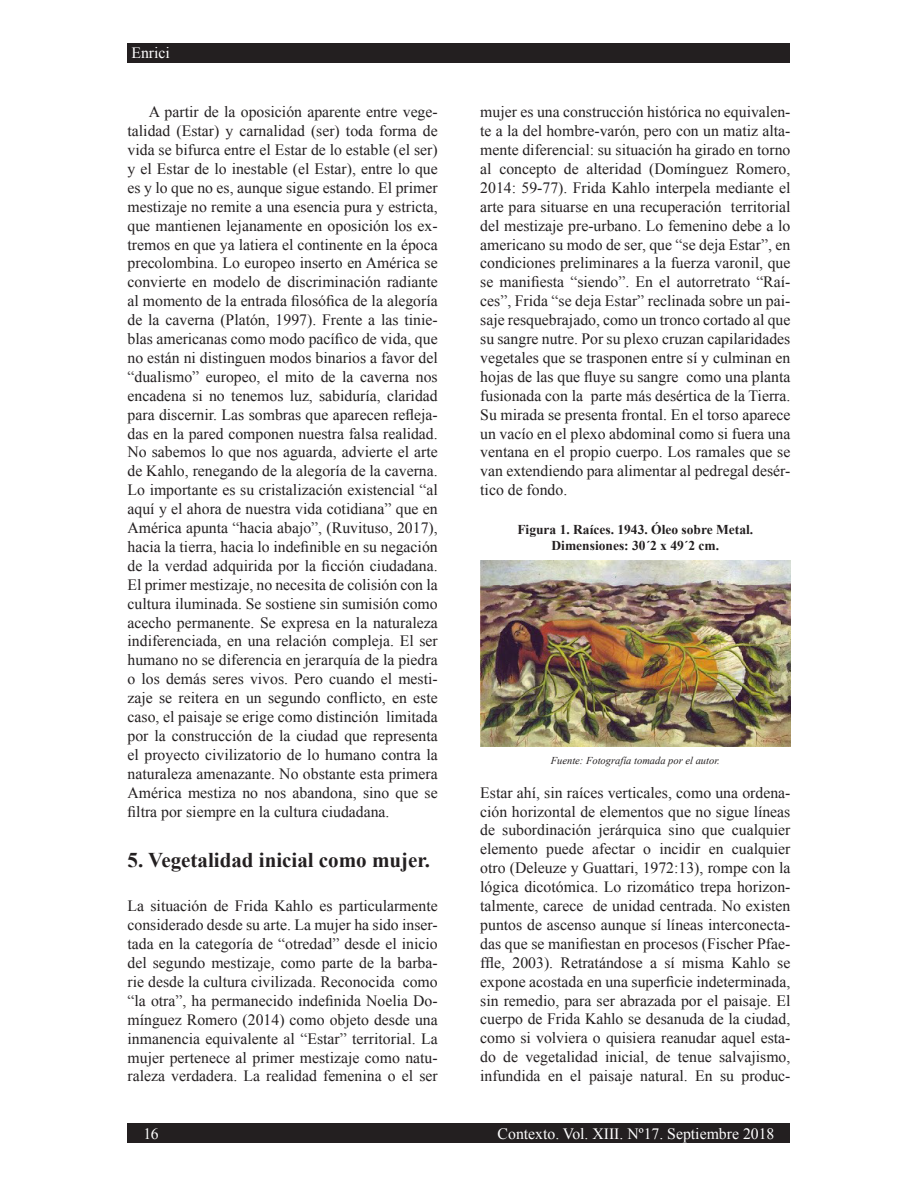
<style>
.page{position:relative;width:918px;height:1188px;background:#fff}
.page>*{position:absolute;margin:0;border:0;box-sizing:border-box;transform-origin:0 0}
.t1{font:700 21px "Times New Roman";color:#231f20}
.t2{font:15.75px/18.9px "Times New Roman";color:#231f20;text-align:justify}
.t3{font:15.75px "Times New Roman";color:#fff}
.t4{font:15.75px "Times New Roman";color:#fcfcfc}
.t5{font:700 13.5px/16.2px "Times New Roman";color:#231f20;text-align:center}
.t6{font:italic 10.5px "Times New Roman";color:#231f20}
</style>
<div class="page">
<div style="left:128px;top:44px;width:662px;height:19px;background:#231f20"></div>
<img style="left:480px;top:561px;width:310px;height:185px">
<div style="left:128px;top:1124px;width:662px;height:19px;background:#231f20"></div>
<p class="t3" style="left:131px;top:42px;width:40px">Enrici</p>
<p class="t2" style="left:128px;top:102px;width:312px;text-indent:21px">A partir de la oposición aparente entre vege&shy;talidad (Estar) y carnalidad (ser) toda forma de vida se bifurca entre el Estar de lo estable (el ser) y el Estar de lo inestable (el Estar), entre lo que es y lo que no es, aunque sigue estando. El primer mestizaje no remite a una esencia pura y estricta, que mantienen lejanamente en oposición los ex&shy;tremos en que ya latiera el continente en la época precolombina. Lo europeo inserto en América se convierte en modelo de discriminación radiante al momento de la entrada filosófica de la alegoría de la caverna (Platón, 1997). Frente a las tinie&shy;blas americanas como modo pacífico de vida, que no están ni distinguen modos binarios a favor del “dualismo” europeo, el mito de la caverna nos encadena si no tenemos luz, sabiduría, claridad para discernir. Las sombras que aparecen refleja&shy;das en la pared componen nuestra falsa realidad.<br>No sabemos lo que nos aguarda, advierte el arte de Kahlo, renegando de la alegoría de la caverna.<br>Lo importante es su cristalización existencial “al aquí y el ahora de nuestra vida cotidiana” que en América apunta “hacia abajo”, (Ruvituso, 2017), hacia la tierra, hacia lo indefinible en su negación de la verdad adquirida por la ficción ciudadana.<br>El primer mestizaje, no necesita de colisión con la cultura iluminada. Se sostiene sin sumisión como acecho permanente. Se expresa en la naturaleza indiferenciada, en una relación compleja. El ser humano no se diferencia en jerarquía de la piedra o los demás seres vivos. Pero cuando el mesti&shy;zaje se reitera en un segundo conflicto, en este caso, el paisaje se erige como distinción limitada por la construcción de la ciudad que representa el proyecto civilizatorio de lo humano contra la naturaleza amenazante. No obstante esta primera América mestiza no nos abandona, sino que se filtra por siempre en la cultura ciudadana.</p>
<p class="t2" style="left:480px;top:102px;width:312px">mujer es una construcción histórica no equivalen&shy;te a la del hombre-varón, pero con un matiz alta&shy;mente diferencial: su situación ha girado en torno al concepto de alteridad (Domínguez Romero, 2014: 59-77). Frida Kahlo interpela mediante el arte para situarse en una recuperación territorial del mestizaje pre-urbano. Lo femenino debe a lo americano su modo de ser, que “se deja Estar”, en condiciones preliminares a la fuerza varonil, que se manifiesta “siendo”. En el autorretrato “Raí&shy;ces”, Frida “se deja Estar” reclinada sobre un pai&shy;saje resquebrajado, como un tronco cortado al que su sangre nutre. Por su plexo cruzan capilaridades vegetales que se trasponen entre sí y culminan en hojas de las que fluye su sangre como una planta fusionada con la parte más desértica de la Tierra.<br>Su mirada se presenta frontal. En el torso aparece un vacío en el plexo abdominal como si fuera una ventana en el propio cuerpo. Los ramales que se van extendiendo para alimentar al pedregal desér&shy;tico de fondo.</p>
<p class="t5" style="left:517px;top:521px;width:237px">Figura 1. Raíces. 1943. Óleo sobre Metal.<br>Dimensiones: 30´2 x 49´2 cm.</p>
<p class="t6" style="left:551px;top:753px;width:171px">Fuente: Fotografía tomada por el autor.</p>
<p class="t2" style="left:480px;top:783px;width:312px">Estar ahí, sin raíces verticales, como una ordena&shy;ción horizontal de elementos que no sigue líneas de subordinación jerárquica sino que cualquier elemento puede afectar o incidir en cualquier otro (Deleuze y Guattari, 1972:13), rompe con la lógica dicotómica. Lo rizomático trepa horizon&shy;talmente, carece de unidad centrada. No existen puntos de ascenso aunque sí líneas interconecta&shy;das que se manifiestan en procesos (Fischer Pfae&shy;ffle, 2003). Retratándose a sí misma Kahlo se expone acostada en una superficie indeterminada, sin remedio, para ser abrazada por el paisaje. El cuerpo de Frida Kahlo se desanuda de la ciudad, como si volviera o quisiera reanudar aquel esta&shy;do de vegetalidad inicial, de tenue salvajismo, infundida en el paisaje natural. En su produc-</p>
<h1 class="t1" style="left:128px;top:846px;width:304px">5. Vegetalidad inicial como mujer.</h1>
<p class="t2" style="left:128px;top:896px;width:312px">La situación de Frida Kahlo es particularmente considerado desde su arte. La mujer ha sido inser&shy;tada en la categoría de “otredad” desde el inicio del segundo mestizaje, como parte de la barba&shy;rie desde la cultura civilizada. Reconocida como “la otra”, ha permanecido indefinida Noelia Do&shy;mínguez Romero (2014) como objeto desde una inmanencia equivalente al “Estar” territorial. La mujer pertenece al primer mestizaje como natu&shy;raleza verdadera. La realidad femenina o el ser</p>
<p class="t4" style="left:144px;top:1123px;width:17px">16</p>
<p class="t3" style="left:498px;top:1123px;width:278px">Contexto. Vol. XIII. Nº17. Septiembre 2018</p>
</div>
